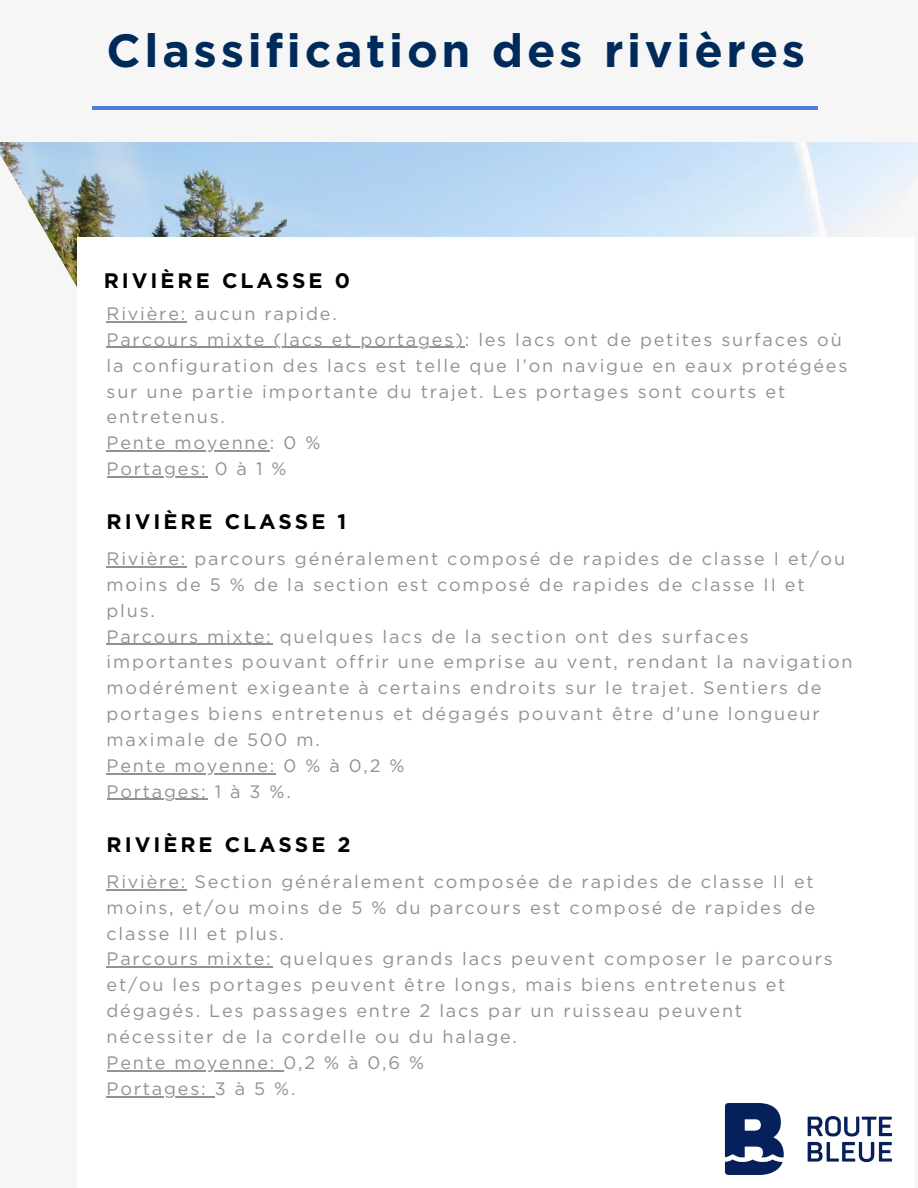
<style>
.page{position:relative;width:918px;height:1188px;background:#f6f6f6}
.page>*{position:absolute;margin:0;border:0;box-sizing:border-box;transform-origin:0 0}
.t1{font:700 46.5px "Gotham";letter-spacing:.08em;color:#002a59}
.t2{font:700 21px "Gotham";letter-spacing:.14em;color:#000}
.t3{font:18px/25.8px "Gotham";letter-spacing:.1em;color:#929292}
</style>
<div class="page">
<img style="left:0;top:142px;width:918px;height:145px">
<div style="left:78px;top:237px;width:835px;height:951px;background:#fff"></div>
<hr style="left:92px;top:106px;width:725px;height:4px;background:#507cdd">
<hr style="left:107px;top:321px;width:80px;height:1px;background:#929292">
<hr style="left:107px;top:347px;width:358px;height:1px;background:#929292">
<hr style="left:107px;top:450px;width:163px;height:2px;background:#929292">
<hr style="left:107px;top:476px;width:101px;height:1px;background:#929292">
<hr style="left:107px;top:566px;width:80px;height:1px;background:#929292">
<hr style="left:107px;top:644px;width:166px;height:1px;background:#929292">
<hr style="left:107px;top:773px;width:169px;height:1px;background:#929292">
<hr style="left:107px;top:799px;width:101px;height:1px;background:#929292">
<hr style="left:107px;top:889px;width:80px;height:1px;background:#929292">
<hr style="left:107px;top:967px;width:166px;height:1px;background:#929292">
<hr style="left:107px;top:1070px;width:177px;height:1px;background:#929292">
<hr style="left:107px;top:1096px;width:108px;height:1px;background:#929292">
<img style="left:724px;top:1103px;width:169px;height:72px">
<p class="t1" style="left:107px;top:30px;width:700px">Classification des rivières</p>
<p class="t2" style="left:104px;top:271px;width:248px">RIVIÈRE CLASSE 0</p>
<p class="t3" style="left:107px;top:302px;width:232px">Rivière: aucun rapide.</p>
<p class="t3" style="left:107px;top:327px;width:742px">Parcours mixte (lacs et portages): les lacs ont de petites surfaces où la configuration des lacs est telle que l’on navigue en eaux protégées sur une partie importante du trajet. Les portages sont courts et entretenus.</p>
<p class="t3" style="left:107px;top:431px;width:215px">Pente moyenne: 0 %</p>
<p class="t3" style="left:107px;top:457px;width:181px">Portages: 0 à 1 %</p>
<p class="t2" style="left:107px;top:512px;width:241px">RIVIÈRE CLASSE 1</p>
<p class="t3" style="left:107px;top:547px;width:740px">Rivière: parcours généralement composé de rapides de classe I et/ou moins de 5 % de la section est composé de rapides de classe II et plus.</p>
<p class="t3" style="left:107px;top:624px;width:748px">Parcours mixte: quelques lacs de la section ont des surfaces importantes pouvant offrir une emprise au vent, rendant la navigation modérément exigeante à certains endroits sur le trajet. Sentiers de portages biens entretenus et dégagés pouvant être d'une longueur maximale de 500 m.</p>
<p class="t3" style="left:107px;top:754px;width:299px">Pente moyenne: 0 % à 0,2 %</p>
<p class="t3" style="left:107px;top:779px;width:186px">Portages: 1 à 3 %.</p>
<p class="t2" style="left:107px;top:835px;width:246px">RIVIÈRE CLASSE 2</p>
<p class="t3" style="left:107px;top:870px;width:710px;text-align:justify">Rivière: Section généralement composée de rapides de classe II et moins, et/ou moins de 5 % du parcours est composé de rapides de classe III et plus.</p>
<p class="t3" style="left:107px;top:947px;width:728px">Parcours mixte: quelques grands lacs peuvent composer le parcours et/ou les portages peuvent être longs, mais biens entretenus et dégagés. Les passages entre 2 lacs par un ruisseau peuvent nécessiter de la cordelle ou du halage.</p>
<p class="t3" style="left:107px;top:1051px;width:319px">Pente moyenne: 0,2 % à 0,6 %</p>
<p class="t3" style="left:107px;top:1077px;width:190px">Portages: 3 à 5 %.</p>
</div>
